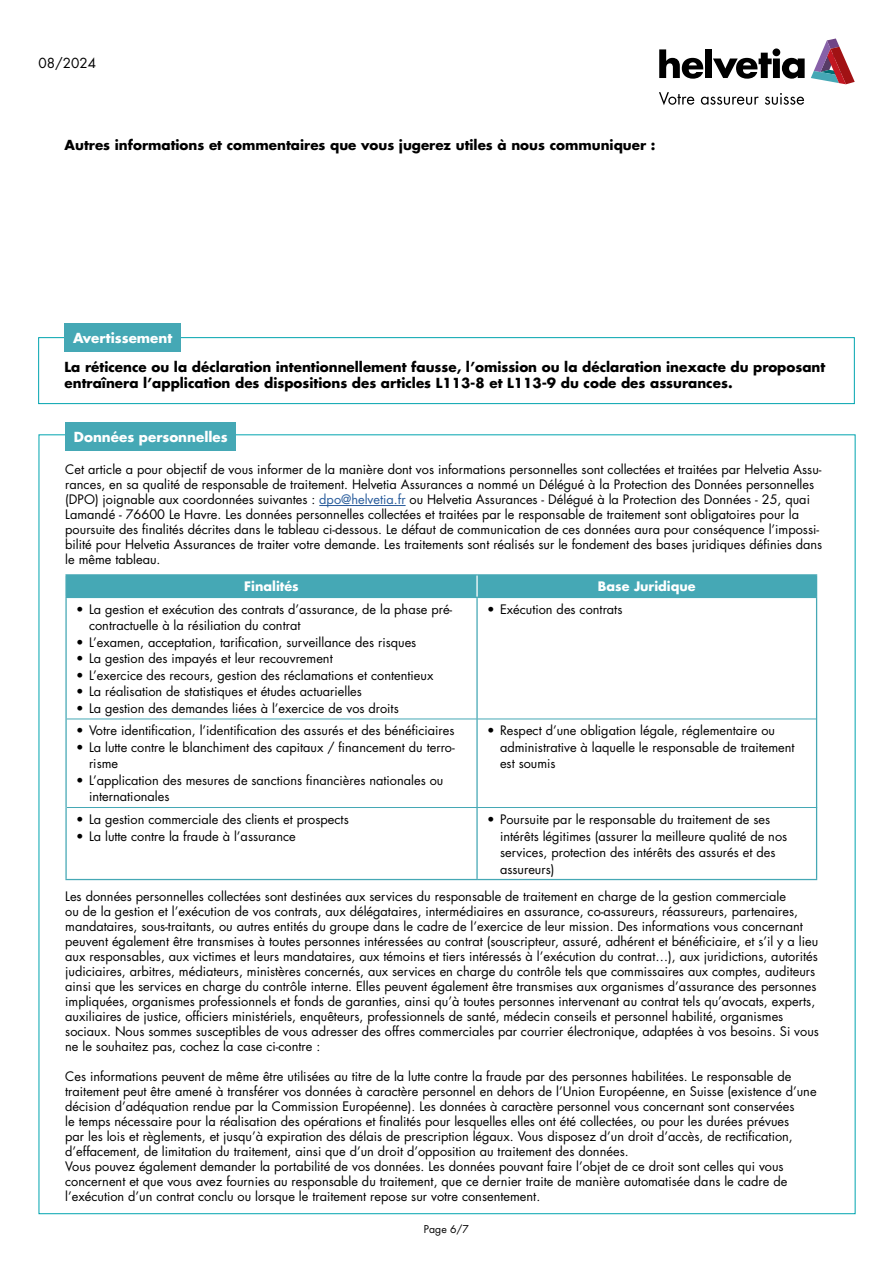
<style>
.page{position:relative;width:893px;height:1263px;background:#fff}
.page>*{position:absolute;margin:0;border:0;box-sizing:border-box;transform-origin:0 0}
.t1{font:700 13.5px/16.2px "Futura Std";color:#000}
.t2{font:700 13.5px "Futura Std";color:#fff}
.t3{font:13.5px "Futura Std";color:#000}
.t4{font:12.75px/15px "Futura Std";color:#000}
.t5{font:700 12.75px "Futura Std";color:#fff}
.t6{font:10.5px "Futura Std";color:#000}
.s1{color:#275b9b}
</style>
<div class="page">
<svg style="left:659px;top:92px;width:35px;height:13px"></svg>
<svg style="left:701px;top:97px;width:58px;height:8px"></svg>
<svg style="left:765px;top:93px;width:39px;height:12px"></svg>
<svg style="left:659px;top:49px;width:44px;height:30px"></svg>
<div style="left:705px;top:49px;width:7px;height:29px;background:#000"></div>
<svg style="left:713px;top:48px;width:92px;height:31px"></svg>
<svg style="left:811px;top:38px;width:44px;height:46px"></svg>
<div style="left:38px;top:337px;width:817px;height:67px;border:1px solid #00a4af"></div>
<div style="left:65px;top:323px;width:116px;height:28px;background:#45a8b5"></div>
<div style="left:65px;top:422px;width:171px;height:29px;background:#45a8b5"></div>
<hr style="left:319px;top:505px;width:87px;height:1px;background:#275b9b">
<hr style="left:65px;top:574px;width:412px;height:1px;background:#45a8b5">
<hr style="left:65px;top:575px;width:2px;height:22px;background:#45a8b5">
<hr style="left:477px;top:574px;width:340px;height:1px;background:#45a8b5">
<div style="left:67px;top:575px;width:750px;height:22px;background:#45a8b5"></div>
<hr style="left:476px;top:575px;width:2px;height:22px;background:#fff">
<hr style="left:65px;top:597px;width:412px;height:1px;background:#45a8b5">
<hr style="left:65px;top:598px;width:2px;height:121px;background:#45a8b5">
<hr style="left:477px;top:597px;width:340px;height:1px;background:#45a8b5">
<hr style="left:476px;top:598px;width:2px;height:121px;background:#45a8b5">
<hr style="left:816px;top:598px;width:1px;height:121px;background:#45a8b5">
<hr style="left:65px;top:719px;width:2px;height:88px;background:#45a8b5">
<hr style="left:476px;top:719px;width:2px;height:88px;background:#45a8b5">
<hr style="left:816px;top:719px;width:1px;height:88px;background:#45a8b5">
<hr style="left:65px;top:807px;width:2px;height:72px;background:#45a8b5">
<hr style="left:476px;top:808px;width:2px;height:71px;background:#45a8b5">
<hr style="left:67px;top:719px;width:410px;height:1px;background:#45a8b5">
<hr style="left:477px;top:719px;width:339px;height:1px;background:#45a8b5">
<hr style="left:67px;top:807px;width:410px;height:1px;background:#45a8b5">
<hr style="left:477px;top:807px;width:340px;height:1px;background:#45a8b5">
<hr style="left:816px;top:808px;width:1px;height:71px;background:#45a8b5">
<hr style="left:65px;top:879px;width:412px;height:1px;background:#45a8b5">
<hr style="left:477px;top:879px;width:340px;height:1px;background:#45a8b5">
<p class="t3" style="left:39px;top:54px;width:59px">08/2024</p>
<p class="t1" style="left:65px;top:137px;width:592px">Autres informations et commentaires que vous jugerez utiles à nous communiquer :</p>
<p class="t2" style="left:73px;top:329px;width:101px">Avertissement</p>
<p class="t1" style="left:65px;top:358px;width:762px">La réticence ou la déclaration intentionnellement fausse, l’omission ou la déclaration inexacte du proposant entraînera l’application des dispositions des articles L113-8 et L113-9 du code des assurances.</p>
<p class="t2" style="left:74px;top:428px;width:155px">Données personnelles</p>
<p class="t4" style="left:65px;top:462px;width:758px">Cet article a pour objectif de vous informer de la manière dont vos informations personnelles sont collectées et traitées par Helvetia Assu&shy;rances, en sa qualité de responsable de traitement. Helvetia Assurances a nommé un Délégué à la Protection des Données personnelles (DPO) joignable aux coordonnées suivantes : <span class="s1">dpo@helvetia.fr</span> ou Helvetia Assurances - Délégué à la Protection des Données - 25, quai Lamandé - 76600 Le Havre. Les données personnelles collectées et traitées par le responsable de traitement sont obligatoires pour la poursuite des finalités décrites dans le tableau ci-dessous. Le défaut de communication de ces données aura pour conséquence l’impossi&shy;bilité pour Helvetia Assurances de traiter votre demande. Les traitements sont réalisés sur le fondement des bases juridiques définies dans le même tableau.</p>
<p class="t5" style="left:244px;top:578px;width:56px">Finalités</p>
<p class="t5" style="left:598px;top:578px;width:99px">Base Juridique</p>
<p class="t4" style="left:89px;top:601px;width:365px;line-height:16.5px;text-indent:-13px">• La gestion et exécution des contrats d’assurance, de la phase pré&shy;contractuelle à la résiliation du contrat</p>
<p class="t4" style="left:76px;top:635px;width:342px">• L’examen, acceptation, tarification, surveillance des risques</p>
<p class="t4" style="left:76px;top:651px;width:258px">• La gestion des impayés et leur recouvrement</p>
<p class="t4" style="left:76px;top:668px;width:359px">• L’exercice des recours, gestion des réclamations et contentieux</p>
<p class="t4" style="left:76px;top:684px;width:287px">• La réalisation de statistiques et études actuarielles</p>
<p class="t4" style="left:76px;top:701px;width:324px">• La gestion des demandes liées à l’exercice de vos droits</p>
<p class="t4" style="left:487px;top:602px;width:137px">• Exécution des contrats</p>
<p class="t4" style="left:76px;top:723px;width:380px">• Votre identification, l’identification des assurés et des bénéficiaires</p>
<p class="t4" style="left:89px;top:739px;width:367px;line-height:16.5px;text-indent:-13px">• La lutte contre le blanchiment des capitaux / financement du terro&shy;risme</p>
<p class="t4" style="left:89px;top:772px;width:356px;line-height:16.5px;text-indent:-13px">• L’application des mesures de sanctions financières nationales ou internationales</p>
<p class="t4" style="left:500px;top:723px;width:296px;line-height:16.5px;text-indent:-13px">• Respect d’une obligation légale, réglementaire ou administrative à laquelle le responsable de traitement est soumis</p>
<p class="t4" style="left:500px;top:811px;width:289px;line-height:16.5px;text-indent:-13px">• Poursuite par le responsable du traitement de ses intérêts légitimes (assurer la meilleure qualité de nos services, protection des intérêts des assurés et des assureurs)</p>
<p class="t4" style="left:65px;top:889px;width:755px">Les données personnelles collectées sont destinées aux services du responsable de traitement en charge de la gestion commerciale<br>ou de la gestion et l’exécution de vos contrats, aux délégataires, intermédiaires en assurance, co-assureurs, réassureurs, partenaires, mandataires, sous-traitants, ou autres entités du groupe dans le cadre de l’exercice de leur mission. Des informations vous concernant peuvent également être transmises à toutes personnes intéressées au contrat (souscripteur, assuré, adhérent et bénéficiaire, et s’il y a lieu aux responsables, aux victimes et leurs mandataires, aux témoins et tiers intéressés à l’exécution du contrat…), aux juridictions, autorités judiciaires, arbitres, médiateurs, ministères concernés, aux services en charge du contrôle tels que commissaires aux comptes, auditeurs ainsi que les services en charge du contrôle interne. Elles peuvent également être transmises aux organismes d’assurance des personnes impliquées, organismes professionnels et fonds de garanties, ainsi qu’à toutes personnes intervenant au contrat tels qu’avocats, experts, auxiliaires de justice, officiers ministériels, enquêteurs, professionnels de santé, médecin conseils et personnel habilité, organismes sociaux. Nous sommes susceptibles de vous adresser des offres commerciales par courrier électronique, adaptées à vos besoins. Si vous ne le souhaitez pas, cochez la case ci-contre :</p>
<p class="t4" style="left:65px;top:1069px;width:753px">Ces informations peuvent de même être utilisées au titre de la lutte contre la fraude par des personnes habilitées. Le responsable de traitement peut être amené à transférer vos données à caractère personnel en dehors de l’Union Européenne, en Suisse (existence d’une décision d’adéquation rendue par la Commission Européenne). Les données à caractère personnel vous concernant sont conservées<br>le temps nécessaire pour la réalisation des opérations et finalités pour lesquelles elles ont été collectées, ou pour les durées prévues<br>par les lois et règlements, et jusqu’à expiration des délais de prescription légaux. Vous disposez d’un droit d’accès, de rectification, d’effacement, de limitation du traitement, ainsi que d’un droit d’opposition au traitement des données.<br>Vous pouvez également demander la portabilité de vos données. Les données pouvant faire l’objet de ce droit sont celles qui vous concernent et que vous avez fournies au responsable du traitement, que ce dernier traite de manière automatisée dans le cadre de l’exécution d’un contrat conclu ou lorsque le traitement repose sur votre consentement.</p>
<p class="t4" style="left:76px;top:812px;width:274px">• La gestion commerciale des clients et prospects</p>
<p class="t4" style="left:76px;top:828px;width:221px">• La lutte contre la fraude à l’assurance</p>
<p class="t6" style="left:424px;top:1223px;width:47px">Page 6/7</p>
</div>
